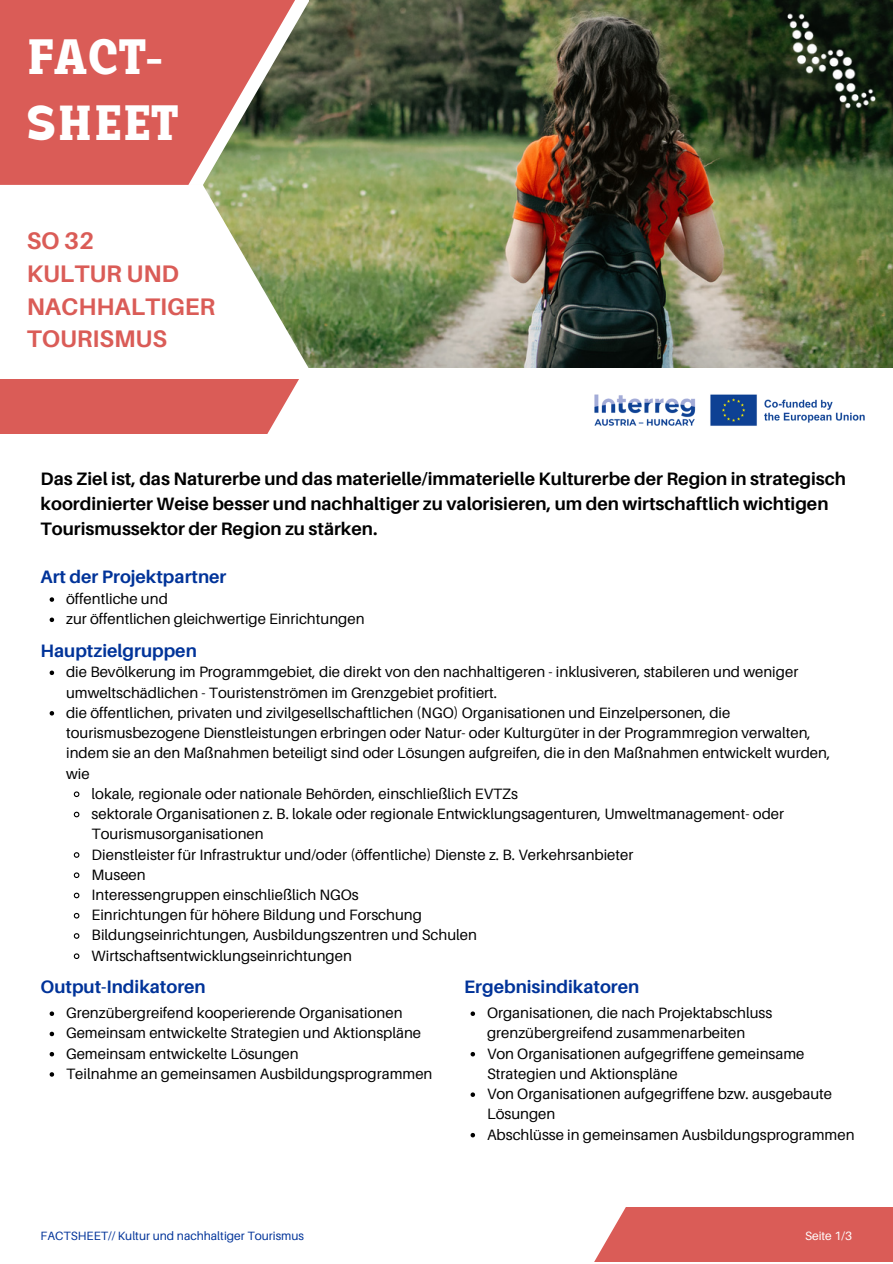
<style>
.page{position:relative;width:893px;height:1264px;background:#fff}
.page>*{position:absolute;margin:0;border:0;box-sizing:border-box;transform-origin:0 0}
.t1{font:700 48px/66.3px "Lazord Slab";color:#fff}
.t2{font:700 24px/32.5px "Aileron";color:#da5c57}
.t3{font:700 18px/24.8px "Aileron";color:#000}
.t4{font:700 18px "Aileron";color:#039}
.t5{font:15px/20.2px "Aileron";color:#000}
.t6{font:12px "Aileron";color:#039}
.t7{font:12px "Aileron";color:#fff}
</style>
<div class="page">
<img style="left:309px;top:0;width:583px;height:368px">
<img style="left:625px;top:394px;width:240px;height:32px">
<svg style="left:0;top:185px;width:309px;height:195px"></svg>
<svg style="left:295px;top:1px;width:14px;height:184px;background:#6c7859"></svg>
<svg style="left:0;top:0;width:295px;height:185px;background:#cc675d"></svg>
<div style="left:0;top:380px;width:372px;height:54px;background:#da5c57"></div>
<svg style="left:199px;top:368px;width:426px;height:66px"></svg>
<div style="left:520px;top:1207px;width:372px;height:55px;background:#da5c57"></div>
<svg style="left:471px;top:1013px;width:155px;height:249px"></svg>
<svg style="left:50px;top:670px;width:4px;height:5px"></svg>
<svg style="left:50px;top:711px;width:4px;height:4px"></svg>
<svg style="left:73px;top:791px;width:7px;height:7px"></svg>
<svg style="left:73px;top:811px;width:7px;height:7px"></svg>
<svg style="left:73px;top:852px;width:7px;height:6px"></svg>
<svg style="left:73px;top:872px;width:7px;height:6px"></svg>
<svg style="left:73px;top:892px;width:7px;height:7px"></svg>
<svg style="left:73px;top:912px;width:7px;height:7px"></svg>
<svg style="left:73px;top:933px;width:7px;height:6px"></svg>
<svg style="left:73px;top:953px;width:7px;height:6px"></svg>
<svg style="left:50px;top:1011px;width:4px;height:4px"></svg>
<svg style="left:50px;top:1031px;width:4px;height:5px"></svg>
<svg style="left:50px;top:1052px;width:4px;height:4px"></svg>
<svg style="left:50px;top:1072px;width:4px;height:4px"></svg>
<svg style="left:50px;top:597px;width:4px;height:5px"></svg>
<svg style="left:50px;top:617px;width:4px;height:5px"></svg>
<svg style="left:470px;top:1011px;width:5px;height:4px"></svg>
<svg style="left:470px;top:1051px;width:5px;height:5px"></svg>
<svg style="left:470px;top:1092px;width:5px;height:4px"></svg>
<svg style="left:470px;top:1132px;width:5px;height:5px"></svg>
<img style="left:770px;top:0;width:122px;height:123px">
<h1 class="t1" style="left:26px;top:30px;width:154px">FACT-<br>SHEET</h1>
<h2 class="t2" style="left:27px;top:224px;width:190px">SO 32<br>KULTUR UND<br>NACHHALTIGER<br>TOURISMUS</h2>
<p class="t3" style="left:41px;top:466px;width:806px">Das Ziel ist, das Naturerbe und das materielle/immaterielle Kulturerbe der Region in strategisch koordinierter Weise besser und nachhaltiger zu valorisieren, um den wirtschaftlich wichtigen<br>Tourismussektor der Region zu stärken.</p>
<p class="t4" style="left:41px;top:566px;width:187px">Art der Projektpartner</p>
<p class="t5" style="left:66px;top:588px;width:300px">öffentliche und<br>zur öffentlichen gleichwertige Einrichtungen</p>
<p class="t4" style="left:41px;top:639px;width:158px">Hauptzielgruppen</p>
<p class="t5" style="left:66px;top:661px;width:733px">die Bevölkerung im Programmgebiet, die direkt von den nachhaltigeren - inklusiveren, stabileren und weniger</p>
<p class="t5" style="left:66px;top:682px;width:432px">umweltschädlichen - Touristenströmen im Grenzgebiet profitiert.</p>
<p class="t5" style="left:66px;top:702px;width:665px">die öffentlichen, privaten und zivilgesellschaftlichen (NGO) Organisationen und Einzelpersonen, die</p>
<p class="t5" style="left:66px;top:722px;width:746px">tourismusbezogene Dienstleistungen erbringen oder Natur- oder Kulturgüter in der Programmregion verwalten,</p>
<p class="t5" style="left:66px;top:742px;width:765px">indem sie an den Maßnahmen beteiligt sind oder Lösungen aufgreifen, die in den Maßnahmen entwickelt wurden,</p>
<p class="t5" style="left:66px;top:762px;width:25px">wie</p>
<p class="t5" style="left:92px;top:783px;width:428px">lokale, regionale oder nationale Behörden, einschließlich EVTZs</p>
<p class="t5" style="left:92px;top:803px;width:694px">sektorale Organisationen z. B. lokale oder regionale Entwicklungsagenturen, Umweltmanagement- oder</p>
<p class="t5" style="left:92px;top:823px;width:173px">Tourismusorganisationen</p>
<p class="t5" style="left:92px;top:843px;width:543px">Dienstleister für Infrastruktur und/oder (öffentliche) Dienste z. B. Verkehrsanbieter</p>
<p class="t5" style="left:92px;top:864px;width:56px">Museen</p>
<p class="t5" style="left:92px;top:884px;width:269px">Interessengruppen einschließlich NGOs</p>
<p class="t5" style="left:92px;top:904px;width:332px">Einrichtungen für höhere Bildung und Forschung</p>
<p class="t5" style="left:92px;top:924px;width:387px">Bildungseinrichtungen, Ausbildungszentren und Schulen</p>
<p class="t5" style="left:92px;top:945px;width:262px">Wirtschaftsentwicklungseinrichtungen</p>
<p class="t4" style="left:41px;top:975px;width:167px">Output-Indikatoren</p>
<p class="t4" style="left:464px;top:975px;width:177px">Ergebnisindikatoren</p>
<p class="t5" style="left:487px;top:1002px;width:369px">Organisationen, die nach Projektabschluss grenzübergreifend zusammenarbeiten<br>Von Organisationen aufgegriffene gemeinsame Strategien und Aktionspläne<br>Von Organisationen aufgegriffene bzw. ausgebaute Lösungen<br>Abschlüsse in gemeinsamen Ausbildungsprogrammen</p>
<p class="t5" style="left:66px;top:1002px;width:368px">Grenzübergreifend kooperierende Organisationen Gemeinsam entwickelte Strategien und Aktionspläne Gemeinsam entwickelte Lösungen<br>Teilnahme an gemeinsamen Ausbildungsprogrammen</p>
<p class="t6" style="left:41px;top:1227px;width:265px">FACTSHEET// Kultur und nachhaltiger Tourismus</p>
<p class="t7" style="left:805px;top:1227px;width:48px">Seite 1/3</p>
</div>
